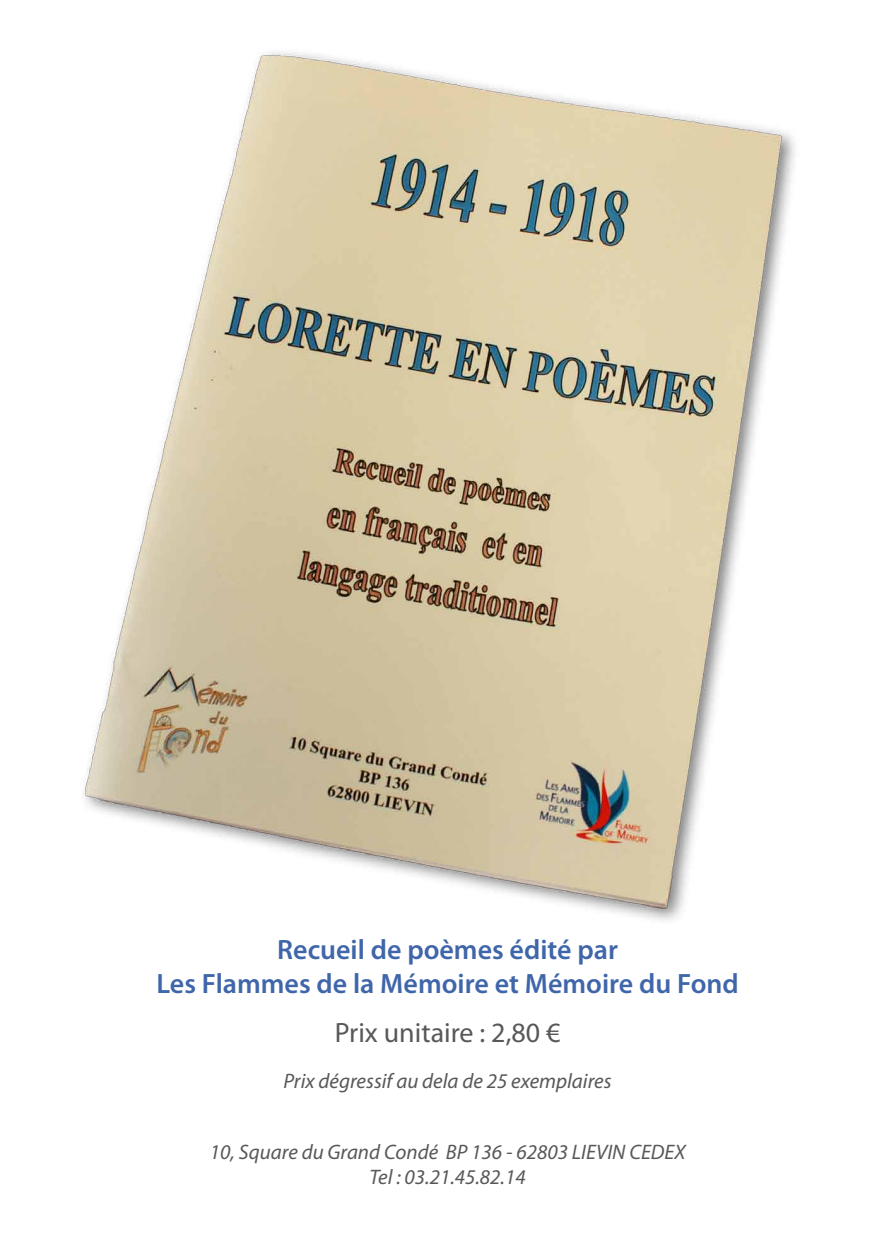
<style>
.page{position:relative;width:893px;height:1241px;background:#fff}
.page>*{position:absolute;margin:0;border:0;box-sizing:border-box;transform-origin:0 0}
.t1{font:600 28px/33.6px "Myriad Pro";color:#4066aa;text-align:center}
.t2{font:28px "Myriad Pro";color:#58585a}
.t3{font:italic 21px/25.2px "Myriad Pro";color:#58585a;text-align:center}
</style>
<div class="page">
<img style="left:83px;top:52px;width:712px;height:869px">
<h1 class="t1" style="left:156px;top:932px;width:584px">Recueil de poèmes édité par<br>Les Flammes de la Mémoire et Mémoire du Fond</h1>
<h1 class="t2" style="left:335px;top:1015px;width:227px">Prix unitaire : 2,80 €</h1>
<p class="t3" style="left:284px;top:1067px;width:330px">Prix dégressif au dela de 25 exemplaires</p>
<p class="t3" style="left:210px;top:1138px;width:477px">10, Square du Grand Condé BP 136 - 62803 LIEVIN CEDEX<br>Tel : 03.21.45.82.14</p>
</div>
